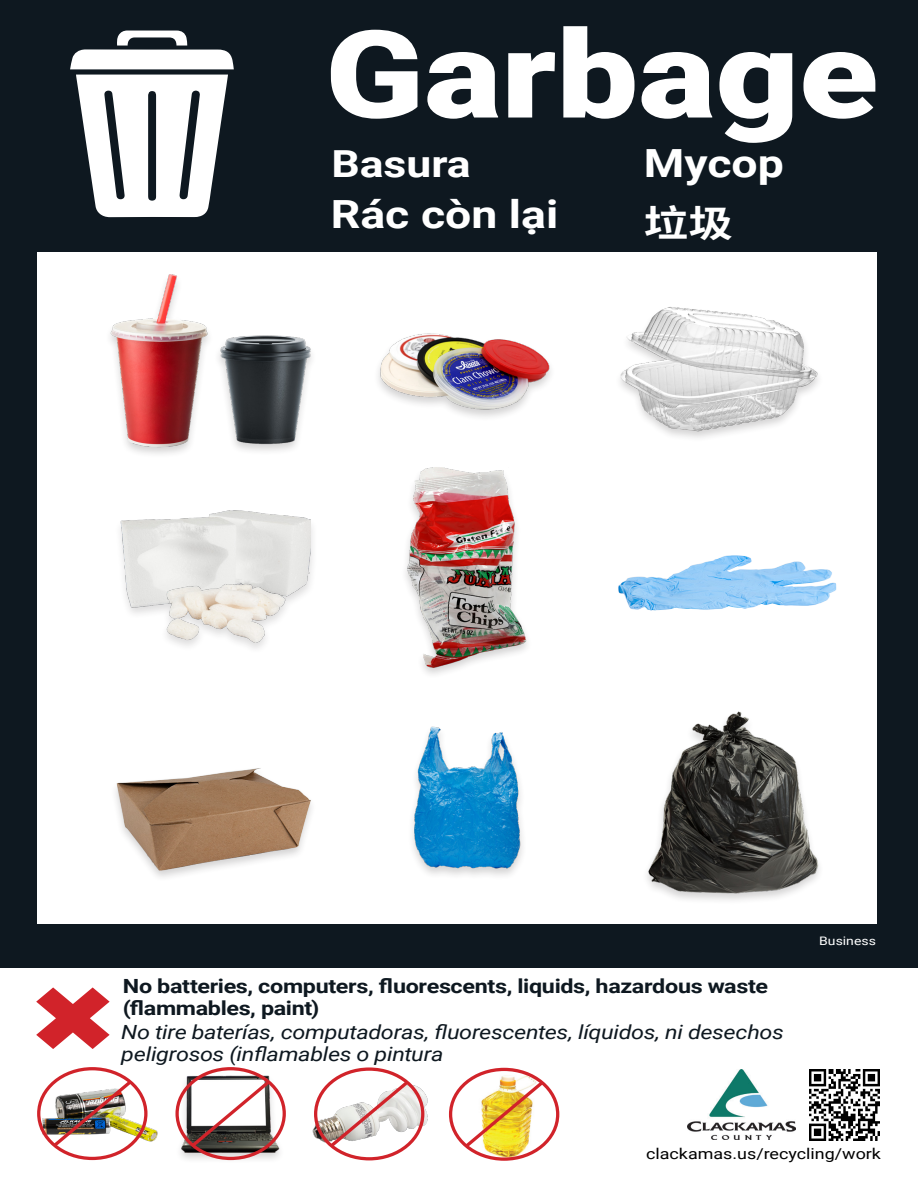
<style>
.page{position:relative;width:918px;height:1188px;background:#fff}
.page>*{position:absolute;margin:0;border:0;box-sizing:border-box;transform-origin:0 0}
.t1{font:900 121.8px "Roboto";color:#fff;scale:1.19 1}
.t2{font:700 38.85px "Roboto";color:#fff;scale:1.19 1}
.t3{font:700 37.35px "Roboto";color:#fff;scale:1.19 1}
.t4{font:700 37.35px "Noto Sans SC";color:#fff;scale:1.19 1}
.t5{font:italic 19.5px/21.5px "Roboto";letter-spacing:-.015em;color:#0e1820;scale:1.19 1}
.t6{font:700 19.5px/21.5px "Roboto";letter-spacing:-.015em;color:#0e1820;scale:1.19 1}
.t7{font:15px "Roboto";color:#000;scale:1.19 1}
.t8{font:11.7px "Roboto";color:#fff;scale:1.19 1}
</style>
<div class="page">
<img style="left:312px;top:1071px;width:116px;height:90px">
<div style="left:0;top:0;width:918px;height:968px;background:#0e1820"></div>
<img style="left:179px;top:1075px;width:107px;height:84px">
<svg style="left:76px;top:75px;width:152px;height:142px"></svg>
<svg style="left:70px;top:31px;width:164px;height:38px"></svg>
<div style="left:37px;top:252px;width:840px;height:672px;background:#fff"></div>
<img style="left:378px;top:333px;width:173px;height:84px">
<img style="left:647px;top:711px;width:172px;height:190px">
<img style="left:115px;top:768px;width:197px;height:109px">
<img style="left:412px;top:726px;width:111px;height:150px">
<img style="left:120px;top:510px;width:190px;height:103px">
<img style="left:161px;top:567px;width:129px;height:82px">
<img style="left:620px;top:307px;width:198px;height:131px">
<img style="left:405px;top:468px;width:122px;height:206px">
<img style="left:230px;top:335px;width:82px;height:116px">
<div style="left:105px;top:273px;width:109px;height:186px;background:#231f20;opacity:.2"></div>
<img style="left:105px;top:273px;width:125px;height:177px">
<svg style="left:36px;top:987px;width:74px;height:62px"></svg>
<div style="left:314px;top:1067px;width:110px;height:93px;border:3px solid #d1232a;border-radius:50%"></div>
<svg style="left:326px;top:1078px;width:86px;height:73px"></svg>
<div style="left:175px;top:1067px;width:111px;height:93px;border:3px solid #d1232a;border-radius:50%"></div>
<svg style="left:188px;top:1077px;width:86px;height:73px"></svg>
<img style="left:618px;top:555px;width:219px;height:56px">
<img style="left:37px;top:1067px;width:121px;height:94px">
<div style="left:37px;top:1067px;width:111px;height:93px;border:3px solid #d1232a;border-radius:50%"></div>
<img style="left:49px;top:1077px;width:86px;height:73px">
<img style="left:476px;top:1073px;width:63px;height:86px">
<div style="left:449px;top:1068px;width:110px;height:93px;border:3px solid #d1232a;border-radius:50%"></div>
<img style="left:461px;top:1078px;width:86px;height:73px">
<img style="left:810px;top:1070px;width:70px;height:70px">
<img style="left:688px;top:1070px;width:107px;height:69px">
<p class="t1" style="left:325px;top:-11px;width:466px">Garbage</p>
<p class="t2" style="left:644px;top:136px;width:119px">Mусор</p>
<p class="t3" style="left:331px;top:138px;width:119px">Basura</p>
<p class="t2" style="left:331px;top:187px;width:193px">Rác còn lại</p>
<p class="t4" style="left:644px;top:202px;width:76px">垃圾</p>
<p class="t6" style="left:123px;top:975px;width:544px">No batteries, computers, fluorescents, liquids, hazardous waste (flammables, paint)</p>
<p class="t5" style="left:121px;top:1021px;width:558px">No tire baterías, computadoras, fluorescentes, líquidos, ni desechos peligrosos (inflamables o pintura</p>
<p class="t8" style="left:819px;top:933px;width:49px">Business</p>
<p class="t7" style="left:646px;top:1143px;width:199px">clackamas.us/recycling/work</p>
</div>
